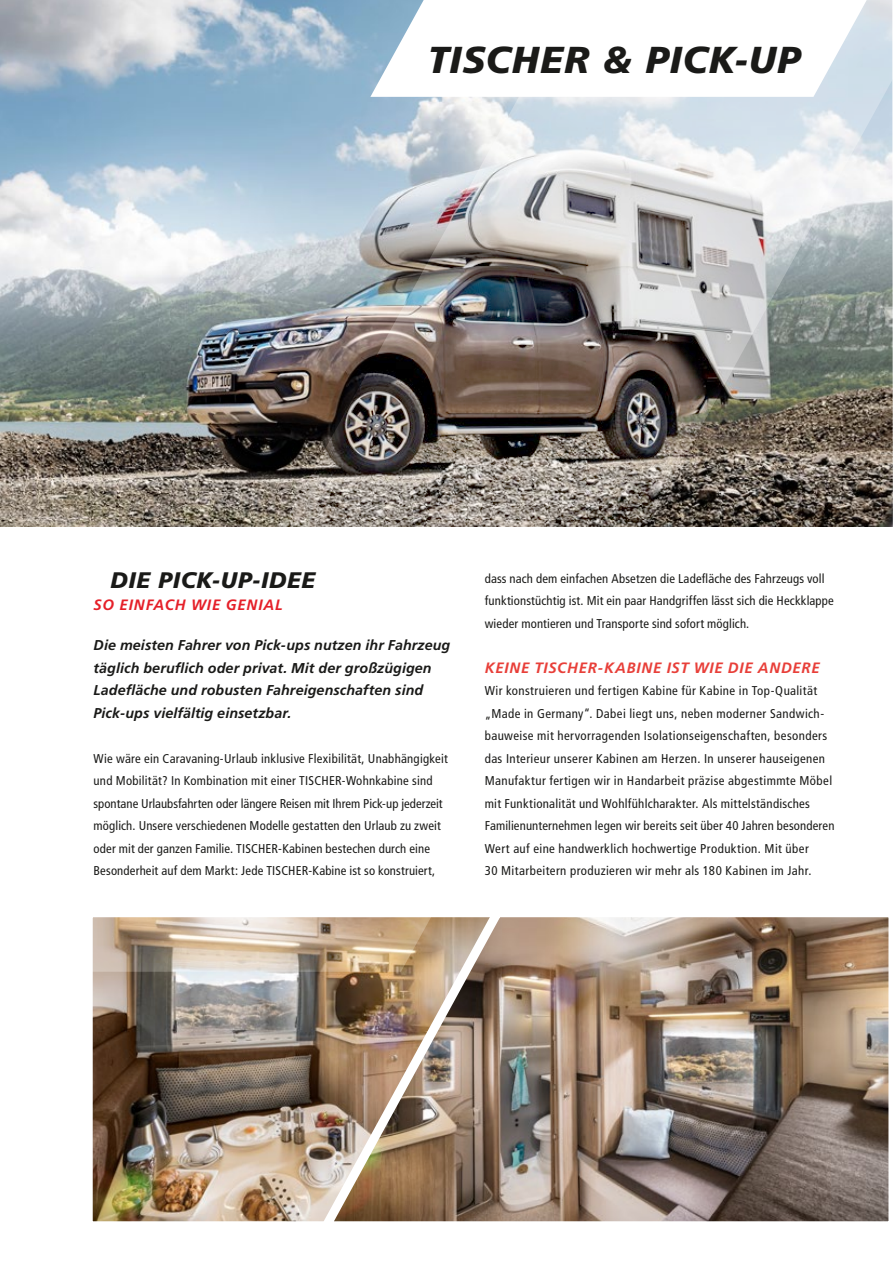
<style>
.page{position:relative;width:893px;height:1263px;background:#fff}
.page>*{position:absolute;margin:0;border:0;box-sizing:border-box;transform-origin:0 0}
.t1{font:italic 900 37.5px "Frutiger";letter-spacing:.025em;color:#1a1a18}
.t2{font:italic 900 22.5px "Frutiger";letter-spacing:.03em;color:#1a1a18}
.t3{font:italic 700 15px "Frutiger";letter-spacing:.05em;color:#e83f39}
.t4{font:italic 700 15px "Frutiger";letter-spacing:.055em;color:#e52029}
.t5{font:italic 700 14.25px/22.5px "Frutiger";letter-spacing:.005em;color:#1a1a18}
.t6{font:condensed 12.75px/22.5px "Frutiger";letter-spacing:.015em;color:#1a1a18}
</style>
<div class="page">
<img style="left:0;top:0;width:37px;height:527px">
<img style="left:92px;top:972px;width:219px;height:250px">
<img style="left:311px;top:972px;width:578px;height:250px">
<img style="left:37px;top:0;width:856px;height:972px">
<div style="left:0;top:527px;width:893px;height:362px;background:#fff"></div>
<svg style="left:370px;top:0;width:497px;height:97px"></svg>
<h1 class="t1" style="left:428px;top:37px;width:374px">TISCHER &amp; PICK-UP</h1>
<h2 class="t2" style="left:111px;top:566px;width:206px">DIE PICK-UP-IDEE</h2>
<p class="t4" style="left:94px;top:596px;width:191px">SO EINFACH WIE GENIAL</p>
<p class="t5" style="left:94px;top:634px;width:358px">Die meisten Fahrer von Pick-ups nutzen ihr Fahrzeug täglich beruflich oder privat. Mit der großzügigen Ladefläche und robusten Fahreigenschaften sind Pick-ups vielfältig einsetzbar.</p>
<p class="t6" style="left:94px;top:747px;width:356px">Wie wäre ein Caravaning-Urlaub inklusive Flexibilität, Unabhängigkeit und Mobilität? In Kombination mit einer TISCHER-Wohnkabine sind spontane Urlaubsfahrten oder längere Reisen mit Ihrem Pick-up jederzeit möglich. Unsere verschiedenen Modelle gestatten den Urlaub zu zweit oder mit der ganzen Familie. TISCHER-Kabinen bestechen durch eine Besonderheit auf dem Markt: Jede TISCHER-Kabine ist so konstruiert,</p>
<p class="t6" style="left:485px;top:567px;width:351px">dass nach dem einfachen Absetzen die Ladefläche des Fahrzeugs voll funktionstüchtig ist. Mit ein paar Handgriffen lässt sich die Heckklappe wieder montieren und Transporte sind sofort möglich.</p>
<p class="t3" style="left:485px;top:658px;width:336px">KEINE TISCHER-KABINE IST WIE DIE ANDERE</p>
<p class="t6" style="left:485px;top:679px;width:351px">Wir konstruieren und fertigen Kabine für Kabine in Top-Qualität „Made in Germany“. Dabei liegt uns, neben moderner Sandwich&shy;bauweise mit hervorragenden Isolationseigenschaften, besonders das Interieur unserer Kabinen am Herzen. In unserer hauseigenen Manufaktur fertigen wir in Handarbeit präzise abgestimmte Möbel mit Funktionalität und Wohlfühlcharakter. Als mittelständisches Familienunternehmen legen wir bereits seit über 40 Jahren besonderen Wert auf eine handwerklich hochwertige Produktion. Mit über<br>30 Mitarbeitern produzieren wir mehr als 180 Kabinen im Jahr.</p>
</div>
